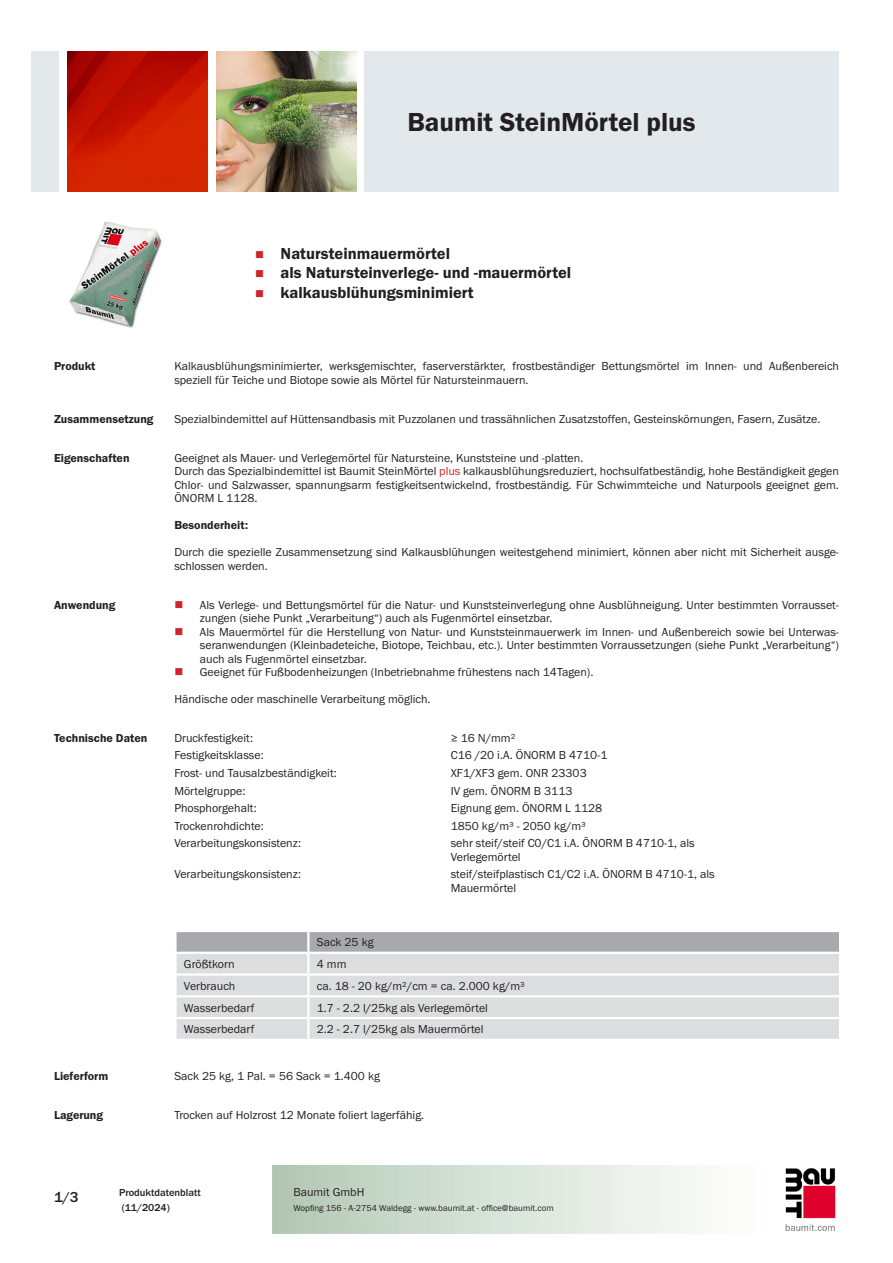
<style>
.page{position:relative;width:893px;height:1263px;background:#fff}
.page>*{position:absolute;margin:0;border:0;box-sizing:border-box;transform-origin:0 0}
.PDS_Produktname{font:27px "BM Franklin Gothic URW Dem";color:#231f20}
.t1{font:16.5px "BM Franklin Gothic URW Dem";color:#231f20}
.t2{font:500 15px "BM Franklin Gothic URW";color:#231f20}
.PDS_Standard{font:12px/13.5px "BM Franklin Gothic URW Boo";color:#231f20}
.PDS_Standard_linksbü{font:12px/13.5px "BM Franklin Gothic URW Boo";color:#231f20}
.PDS_Header{font:12px "BM Franklin Gothic URW Dem";color:#231f20}
.PDS_Standard-2{font:12px "BM Franklin Gothic URW Dem";color:#231f20}
.t3{font:500 10.5px/15px "BM Franklin Gothic URW";color:#231f20}
.t4{font:9px "BM Franklin Gothic URW Boo";color:#231f20}
.s1{color:#d1232a}
</style>
<div class="page">
<img style="left:785px;top:1168px;width:51px;height:63px">
<div style="left:32px;top:51px;width:27px;height:140px;background:#e2e8eb"></div>
<img style="left:68px;top:52px;width:140px;height:139px">
<img style="left:216px;top:51px;width:141px;height:140px">
<div style="left:365px;top:51px;width:474px;height:140px;background:#e2e8eb"></div>
<img style="left:69px;top:221px;width:93px;height:107px">
<div style="left:177px;top:997px;width:662px;height:42px;background:#dcdddf"></div>
<svg style="left:175px;top:931px;width:665px;height:64px;background:#cfd0d2"></svg>
<hr style="left:307px;top:997px;width:2px;height:20px;background:#fff">
<hr style="left:174px;top:1017px;width:134px;height:2px;background:#fff">
<hr style="left:308px;top:1017px;width:533px;height:2px;background:#fff">
<hr style="left:307px;top:1019px;width:2px;height:20px;background:#fff">
<p class="PDS_Produktname" style="left:407px;top:106px;width:290px">Baumit SteinMörtel plus</p>
<p class="t1" style="left:281px;top:243px;width:171px">Natursteinmauermörtel</p>
<p class="t1" style="left:281px;top:263px;width:292px">als Natursteinverlege- und -mauermörtel</p>
<p class="t1" style="left:281px;top:282px;width:195px">kalkausblühungsminimiert</p>
<p class="PDS_Header" style="left:54px;top:359px;width:43px">Produkt</p>
<p class="PDS_Standard" style="left:174px;top:360px;width:666px">Kalkausblühungsminimierter, werksgemischter, faserverstärkter, frostbeständiger Bettungsmörtel im Innen- und Außenbereich speziell für Teiche und Biotope sowie als Mörtel für Natursteinmauern.</p>
<p class="PDS_Header" style="left:54px;top:411px;width:101px">Zusammensetzung</p>
<p class="PDS_Standard" style="left:174px;top:412px;width:647px">Spezialbindemittel auf Hüttensandbasis mit Puzzolanen und trassähnlichen Zusatzstoffen, Gesteinskörnungen, Fasern, Zusätze.</p>
<p class="PDS_Header" style="left:54px;top:450px;width:77px">Eigenschaften</p>
<p class="PDS_Standard" style="left:174px;top:451px;width:410px">Geeignet als Mauer- und Verlegemörtel für Natursteine, Kunststeine und -platten.</p>
<p class="PDS_Standard" style="left:174px;top:465px;width:666px;text-align:justify">Durch das Spezialbindemittel ist Baumit SteinMörtel <span class="s1">plus</span> kalkausblühungsreduziert, hochsulfatbeständig, hohe Beständigkeit gegen Chlor- und Salzwasser, spannungsarm festigkeitsentwickelnd, frostbeständig. Für Schwimmteiche und Naturpools geeignet gem.<br>ÖNORM L 1128.</p>
<p class="PDS_Standard-2" style="left:174px;top:518px;width:75px">Besonderheit:</p>
<p class="PDS_Standard" style="left:174px;top:546px;width:666px">Durch die spezielle Zusammensetzung sind Kalkausblühungen weitestgehend minimiert, können aber nicht mit Sicherheit ausge&shy;schlossen werden.</p>
<p class="PDS_Header" style="left:54px;top:597px;width:63px">Anwendung</p>
<p class="PDS_Standard" style="left:200px;top:598px;width:641px">Als Verlege- und Bettungsmörtel für die Natur- und Kunststeinverlegung ohne Ausblühneigung. Unter bestimmten Vorrausset&shy;zungen (siehe Punkt „Verarbeitung“) auch als Fugenmörtel einsetzbar.</p>
<p class="PDS_Standard" style="left:200px;top:625px;width:641px;text-align:justify">Als Mauermörtel für die Herstellung von Natur- und Kunststeinmauerwerk im Innen- und Außenbereich sowie bei Unterwas&shy;seranwendungen (Kleinbadeteiche, Biotope, Teichbau, etc.). Unter bestimmten Vorraussetzungen (siehe Punkt „Verarbeitung“) auch als Fugenmörtel einsetzbar.</p>
<p class="PDS_Standard" style="left:200px;top:665px;width:395px">Geeignet für Fußbodenheizungen (Inbetriebnahme frühestens nach 14Tagen).</p>
<p class="PDS_Standard" style="left:174px;top:692px;width:258px">Händische oder maschinelle Verarbeitung möglich.</p>
<p class="PDS_Header" style="left:54px;top:730px;width:95px">Technische Daten</p>
<p class="PDS_Standard_linksbü" style="left:174px;top:731px;width:80px">Druckfestigkeit:</p>
<p class="PDS_Standard_linksbü" style="left:451px;top:731px;width:66px">≥ 16 N/mm²</p>
<p class="PDS_Standard_linksbü" style="left:174px;top:749px;width:91px">Festigkeitsklasse:</p>
<p class="PDS_Standard_linksbü" style="left:451px;top:749px;width:158px">C16 /20 i.A. ÖNORM B 4710-1</p>
<p class="PDS_Standard_linksbü" style="left:174px;top:766px;width:164px">Frost- und Tausalzbeständigkeit:</p>
<p class="PDS_Standard_linksbü" style="left:451px;top:766px;width:137px">XF1/XF3 gem. ONR 23303</p>
<p class="PDS_Standard_linksbü" style="left:174px;top:784px;width:73px">Mörtelgruppe:</p>
<p class="PDS_Standard_linksbü" style="left:451px;top:784px;width:123px">IV gem. ÖNORM B 3113</p>
<p class="PDS_Standard_linksbü" style="left:174px;top:801px;width:84px">Phosphorgehalt:</p>
<p class="PDS_Standard_linksbü" style="left:451px;top:801px;width:153px">Eignung gem. ÖNORM L 1128</p>
<p class="PDS_Standard_linksbü" style="left:174px;top:819px;width:91px">Trockenrohdichte:</p>
<p class="PDS_Standard_linksbü" style="left:451px;top:819px;width:137px">1850 kg/m³ - 2050 kg/m³</p>
<p class="PDS_Standard_linksbü" style="left:174px;top:836px;width:128px">Verarbeitungskonsistenz:</p>
<p class="PDS_Standard_linksbü" style="left:451px;top:836px;width:246px">sehr steif/steif C0/C1 i.A. ÖNORM B 4710-1, als<br>Verlegemörtel</p>
<p class="PDS_Standard_linksbü" style="left:174px;top:867px;width:128px">Verarbeitungskonsistenz:</p>
<p class="PDS_Standard_linksbü" style="left:451px;top:867px;width:265px">steif/steifplastisch C1/C2 i.A. ÖNORM B 4710-1, als<br>Mauermörtel</p>
<p class="PDS_Standard_linksbü" style="left:317px;top:936px;width:58px">Sack 25 kg</p>
<p class="PDS_Standard_linksbü" style="left:184px;top:957px;width:52px">Größtkorn</p>
<p class="PDS_Standard_linksbü" style="left:317px;top:957px;width:31px">4 mm</p>
<p class="PDS_Standard_linksbü" style="left:184px;top:979px;width:53px">Verbrauch</p>
<p class="PDS_Standard_linksbü" style="left:317px;top:979px;width:209px">ca. 18 - 20 kg/m²/cm = ca. 2.000 kg/m³</p>
<p class="PDS_Standard_linksbü" style="left:184px;top:1001px;width:72px">Wasserbedarf</p>
<p class="PDS_Standard_linksbü" style="left:317px;top:1001px;width:173px">1.7 - 2.2 l/25kg als Verlegemörtel</p>
<p class="PDS_Standard_linksbü" style="left:184px;top:1023px;width:72px">Wasserbedarf</p>
<p class="PDS_Standard_linksbü" style="left:317px;top:1023px;width:168px">2.2 - 2.7 l/25kg als Mauermörtel</p>
<p class="PDS_Header" style="left:54px;top:1068px;width:56px">Lieferform</p>
<p class="PDS_Standard" style="left:174px;top:1069px;width:207px">Sack 25 kg, 1 Pal. = 56 Sack = 1.400 kg</p>
<p class="PDS_Header" style="left:54px;top:1107px;width:51px">Lagerung</p>
<p class="PDS_Standard" style="left:174px;top:1108px;width:251px">Trocken auf Holzrost 12 Monate foliert lagerfähig.</p>
<p class="t2" style="left:54px;top:1188px;width:26px">1/3</p>
<p class="t3" style="left:119px;top:1185px;width:83px">Produktdatenblatt (11/2024)</p>
<p class="PDS_Standard" style="left:293px;top:1185px;width:73px">Baumit GmbH</p>
<p class="t4" style="left:293px;top:1202px;width:262px">Wopfing 156 - A-2754 Waldegg - www.baumit.at - office@baumit.com</p>
</div>
